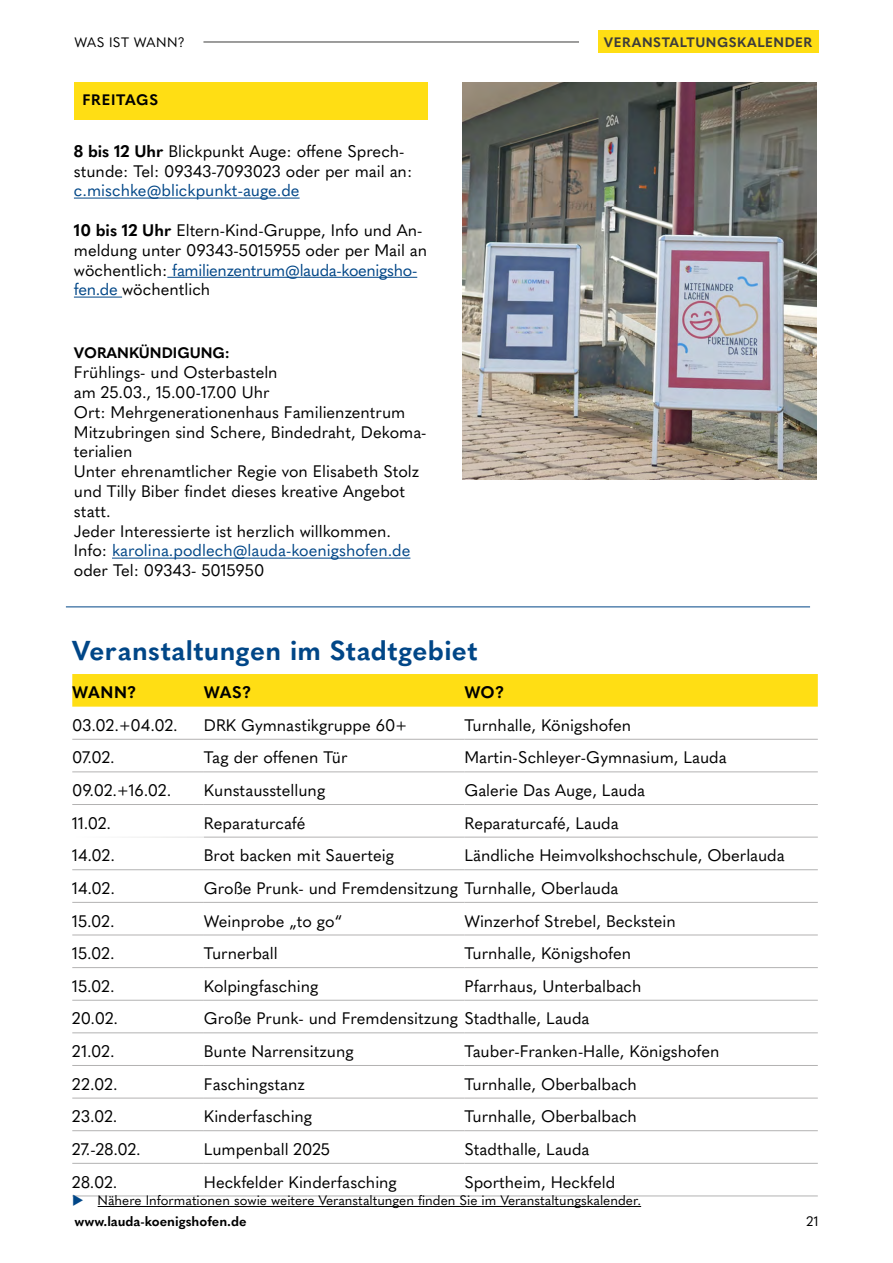
<style>
.page{position:relative;width:893px;height:1263px;background:#fff}
.page>*{position:absolute;margin:0;border:0;box-sizing:border-box;transform-origin:0 0}
.t1{font:700 27px "Quasimoda";letter-spacing:.015em;color:#004687}
.t2{font:16.5px/19.8px "Quasimoda";color:#000}
.t3{font:16.5px "Quasimoda";color:#004687}
.t4{font:700 16.5px "Quasimoda";letter-spacing:.02em;color:#000}
.t5{font:700 15px "Quasimoda";color:#000}
.t6{font:700 15px "Quasimoda";letter-spacing:.05em;color:#000}
.t7{font:13.5px "Quasimoda";color:#000}
.t8{font:700 13.5px "Quasimoda";color:#000}
.t9{font:700 13.5px "Quasimoda";letter-spacing:.04em;color:#3c3c3b}
.t10{font:13.5px "Quasimoda";letter-spacing:.04em;color:#000}
.s1{font-weight:700}
.s2{color:#004687}
</style>
<div class="page">
<hr style="left:74px;top:198px;width:226px;height:1px;background:#004687">
<hr style="left:167px;top:277px;width:250px;height:1px;background:#004687">
<hr style="left:74px;top:297px;width:48px;height:1px;background:#004687">
<hr style="left:112px;top:558px;width:298px;height:1px;background:#004687">
<div style="left:74px;top:83px;width:353px;height:37px;background:#ffde14"></div>
<img style="left:463px;top:83px;width:353px;height:396px">
<hr style="left:98px;top:1206px;width:543px;height:1px;background:#000">
<div style="left:72px;top:674px;width:746px;height:33px;background:#ffde14"></div>
<hr style="left:72px;top:739px;width:132px;height:1px;background:#b3b2b2">
<hr style="left:204px;top:739px;width:260px;height:1px;background:#b3b2b2">
<hr style="left:464px;top:739px;width:354px;height:1px;background:#b3b2b2">
<hr style="left:72px;top:772px;width:132px;height:1px;background:#b3b2b2">
<hr style="left:204px;top:772px;width:260px;height:1px;background:#b3b2b2">
<hr style="left:464px;top:772px;width:354px;height:1px;background:#b3b2b2">
<hr style="left:72px;top:804px;width:132px;height:1px;background:#b3b2b2">
<hr style="left:204px;top:804px;width:260px;height:1px;background:#b3b2b2">
<hr style="left:464px;top:804px;width:354px;height:1px;background:#b3b2b2">
<hr style="left:204px;top:837px;width:260px;height:1px;background:#b3b2b2">
<hr style="left:464px;top:837px;width:354px;height:1px;background:#b3b2b2">
<hr style="left:72px;top:869px;width:132px;height:1px;background:#b3b2b2">
<hr style="left:204px;top:869px;width:260px;height:1px;background:#b3b2b2">
<hr style="left:464px;top:869px;width:354px;height:1px;background:#b3b2b2">
<hr style="left:72px;top:902px;width:132px;height:1px;background:#b3b2b2">
<hr style="left:204px;top:902px;width:260px;height:1px;background:#b3b2b2">
<hr style="left:464px;top:902px;width:354px;height:1px;background:#b3b2b2">
<hr style="left:72px;top:935px;width:132px;height:1px;background:#b3b2b2">
<hr style="left:204px;top:935px;width:260px;height:1px;background:#b3b2b2">
<hr style="left:464px;top:935px;width:354px;height:1px;background:#b3b2b2">
<hr style="left:72px;top:967px;width:132px;height:1px;background:#b3b2b2">
<hr style="left:204px;top:967px;width:260px;height:1px;background:#b3b2b2">
<hr style="left:464px;top:967px;width:354px;height:1px;background:#b3b2b2">
<hr style="left:72px;top:1000px;width:132px;height:1px;background:#b3b2b2">
<hr style="left:204px;top:1000px;width:260px;height:1px;background:#b3b2b2">
<hr style="left:464px;top:1000px;width:354px;height:1px;background:#b3b2b2">
<hr style="left:72px;top:1032px;width:132px;height:1px;background:#b3b2b2">
<hr style="left:204px;top:1032px;width:260px;height:1px;background:#b3b2b2">
<hr style="left:464px;top:1032px;width:354px;height:1px;background:#b3b2b2">
<hr style="left:72px;top:1065px;width:132px;height:1px;background:#b3b2b2">
<hr style="left:204px;top:1065px;width:260px;height:1px;background:#b3b2b2">
<hr style="left:464px;top:1065px;width:354px;height:1px;background:#b3b2b2">
<hr style="left:72px;top:1098px;width:132px;height:1px;background:#b3b2b2">
<hr style="left:204px;top:1098px;width:260px;height:1px;background:#b3b2b2">
<hr style="left:464px;top:1098px;width:354px;height:1px;background:#b3b2b2">
<hr style="left:72px;top:1130px;width:132px;height:1px;background:#b3b2b2">
<hr style="left:204px;top:1130px;width:260px;height:1px;background:#b3b2b2">
<hr style="left:464px;top:1130px;width:354px;height:1px;background:#b3b2b2">
<hr style="left:72px;top:1163px;width:132px;height:1px;background:#b3b2b2">
<hr style="left:204px;top:1163px;width:260px;height:1px;background:#b3b2b2">
<hr style="left:464px;top:1163px;width:354px;height:1px;background:#b3b2b2">
<hr style="left:72px;top:1196px;width:132px;height:1px;background:#b3b2b2">
<hr style="left:204px;top:1196px;width:260px;height:1px;background:#b3b2b2">
<hr style="left:464px;top:1196px;width:354px;height:1px;background:#b3b2b2">
<hr style="left:66px;top:606px;width:744px;height:1px;background:#004687">
<div style="left:598px;top:31px;width:221px;height:22px;background:#ffde14"></div>
<hr style="left:203px;top:42px;width:376px;height:1px;background:#3c3c3b">
<p class="t10" style="left:74px;top:32px;width:112px">WAS IST WANN?</p>
<p class="t9" style="left:604px;top:32px;width:210px">VERANSTALTUNGSKALENDER</p>
<p class="t6" style="left:82px;top:88px;width:77px">FREITAGS</p>
<p class="t2" style="left:74px;top:140px;width:340px"><span class="s1">8 bis 12 Uhr</span> Blickpunkt Auge: offene Sprech&shy;stunde: Tel: 09343-7093023 oder per mail an:</p>
<p class="t3" style="left:74px;top:178px;width:227px">c.mischke@blickpunkt-auge.de</p>
<p class="t2" style="left:74px;top:219px;width:355px"><span class="s1">10 bis 12 Uhr</span> Eltern-Kind-Gruppe, Info und An&shy;meldung unter 09343-5015955 oder per Mail an wöchentlich: <span class="s2">familienzentrum@lauda-koenigsho&shy;fen.de</span> wöchentlich</p>
<p class="t5" style="left:74px;top:341px;width:157px">VORANKÜNDIGUNG:</p>
<p class="t2" style="left:74px;top:361px;width:354px">Frühlings- und Osterbasteln<br>am 25.03., 15.00-17.00 Uhr<br>Ort: Mehrgenerationenhaus Familienzentrum Mitzubringen sind Schere, Bindedraht, Dekoma&shy;terialien<br>Unter ehrenamtlicher Regie von Elisabeth Stolz und Tilly Biber findet dieses kreative Angebot statt.<br>Jeder Interessierte ist herzlich willkommen.<br>Info: <span class="s2">karolina.podlech@lauda-koenigshofen.de </span>oder Tel: 09343- 5015950</p>
<h1 class="t1" style="left:72px;top:630px;width:407px">Veranstaltungen im Stadtgebiet</h1>
<p class="t4" style="left:72px;top:679px;width:66px">WANN?</p>
<p class="t4" style="left:204px;top:679px;width:49px">WAS?</p>
<p class="t4" style="left:464px;top:679px;width:41px">WO?</p>
<p class="t2" style="left:72px;top:714px;width:107px">03.02.+04.02.</p>
<p class="t2" style="left:204px;top:714px;width:205px">DRK Gymnastikgruppe 60+</p>
<p class="t2" style="left:464px;top:714px;width:168px">Turnhalle, Königshofen</p>
<p class="t2" style="left:72px;top:746px;width:44px">07.02.</p>
<p class="t2" style="left:204px;top:746px;width:145px">Tag der offenen Tür</p>
<p class="t2" style="left:464px;top:746px;width:264px">Martin-Schleyer-Gymnasium, Lauda</p>
<p class="t2" style="left:72px;top:779px;width:100px">09.02.+16.02.</p>
<p class="t2" style="left:204px;top:779px;width:123px">Kunstausstellung</p>
<p class="t2" style="left:464px;top:779px;width:182px">Galerie Das Auge, Lauda</p>
<p class="t2" style="left:72px;top:812px;width:40px">11.02.</p>
<p class="t2" style="left:204px;top:812px;width:103px">Reparaturcafé</p>
<p class="t2" style="left:464px;top:812px;width:156px">Reparaturcafé, Lauda</p>
<p class="t2" style="left:72px;top:844px;width:44px">14.02.</p>
<p class="t2" style="left:204px;top:844px;width:191px">Brot backen mit Sauerteig</p>
<p class="t2" style="left:464px;top:844px;width:322px">Ländliche Heimvolkshochschule, Oberlauda</p>
<p class="t2" style="left:72px;top:877px;width:44px">14.02.</p>
<p class="t2" style="left:204px;top:877px;width:416px">Große Prunk- und Fremdensitzung Turnhalle, Oberlauda</p>
<p class="t2" style="left:72px;top:910px;width:44px">15.02.</p>
<p class="t2" style="left:204px;top:910px;width:140px">Weinprobe „to go“</p>
<p class="t2" style="left:464px;top:910px;width:213px">Winzerhof Strebel, Beckstein</p>
<p class="t2" style="left:72px;top:942px;width:44px">15.02.</p>
<p class="t2" style="left:204px;top:942px;width:75px">Turnerball</p>
<p class="t2" style="left:464px;top:942px;width:168px">Turnhalle, Königshofen</p>
<p class="t2" style="left:72px;top:975px;width:44px">15.02.</p>
<p class="t2" style="left:204px;top:975px;width:116px">Kolpingfasching</p>
<p class="t2" style="left:464px;top:975px;width:179px">Pfarrhaus, Unterbalbach</p>
<p class="t2" style="left:72px;top:1007px;width:47px">20.02.</p>
<p class="t2" style="left:204px;top:1007px;width:387px">Große Prunk- und Fremdensitzung Stadthalle, Lauda</p>
<p class="t2" style="left:72px;top:1040px;width:44px">21.02.</p>
<p class="t2" style="left:204px;top:1040px;width:151px">Bunte Narrensitzung</p>
<p class="t2" style="left:464px;top:1040px;width:257px">Tauber-Franken-Halle, Königshofen</p>
<p class="t2" style="left:72px;top:1073px;width:47px">22.02.</p>
<p class="t2" style="left:204px;top:1073px;width:103px">Faschingstanz</p>
<p class="t2" style="left:464px;top:1073px;width:174px">Turnhalle, Oberbalbach</p>
<p class="t2" style="left:72px;top:1105px;width:47px">23.02.</p>
<p class="t2" style="left:204px;top:1105px;width:110px">Kinderfasching</p>
<p class="t2" style="left:464px;top:1105px;width:174px">Turnhalle, Oberbalbach</p>
<p class="t2" style="left:72px;top:1138px;width:70px">27.-28.02.</p>
<p class="t2" style="left:204px;top:1138px;width:128px">Lumpenball 2025</p>
<p class="t2" style="left:464px;top:1138px;width:127px">Stadthalle, Lauda</p>
<p class="t2" style="left:72px;top:1171px;width:47px">28.02.</p>
<p class="t2" style="left:204px;top:1171px;width:194px">Heckfelder Kinderfasching</p>
<p class="t2" style="left:464px;top:1171px;width:152px">Sportheim, Heckfeld</p>
<p class="t7" style="left:72px;top:1190px;width:570px"><span class="s2">◆</span> Nähere Informationen sowie weitere Veranstaltungen finden Sie im Veranstaltungskalender.</p>
<p class="t8" style="left:74px;top:1210px;width:174px">www.lauda-koenigshofen.de</p>
<p class="t7" style="left:806px;top:1211px;width:14px">21</p>
</div>
